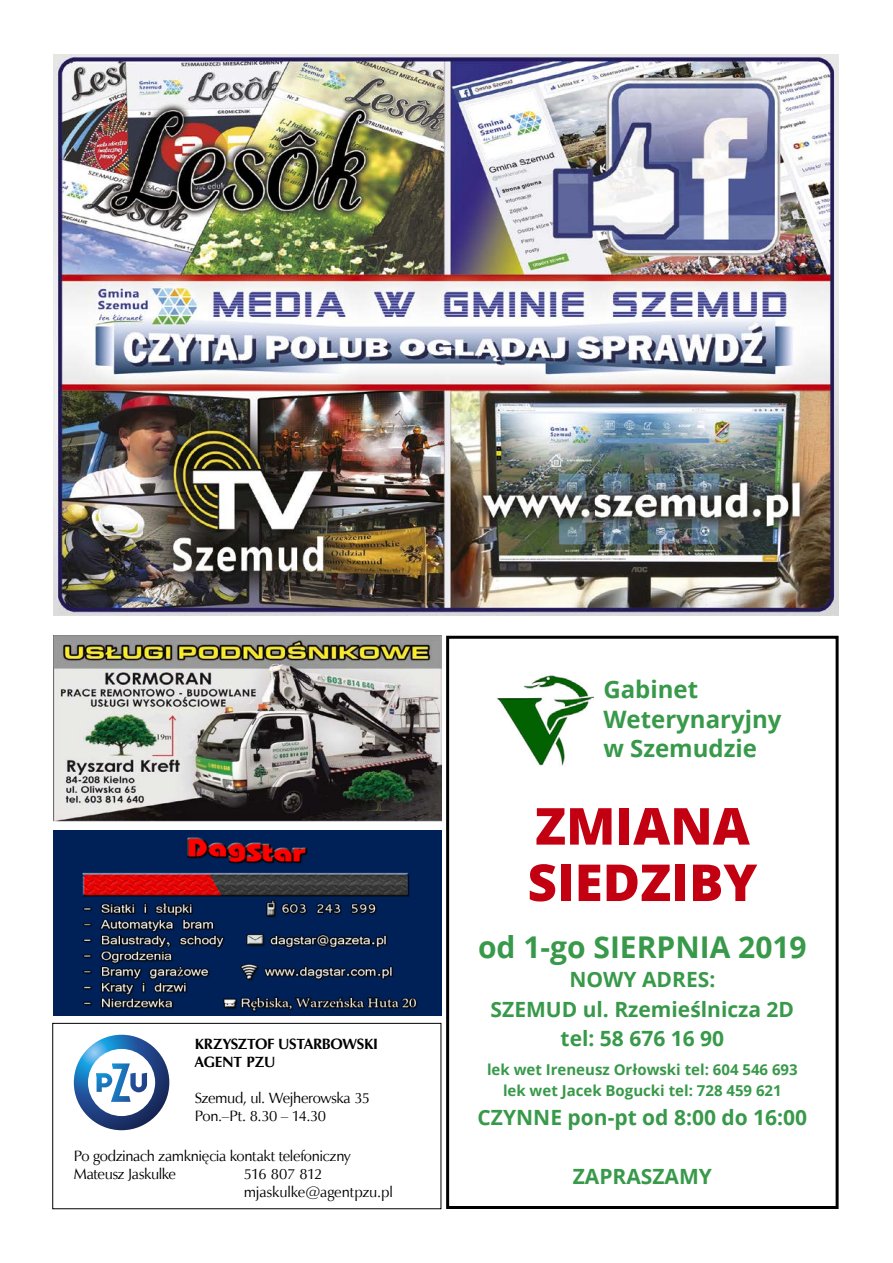
<style>
.page{position:relative;width:893px;height:1263px;background:#fff}
.page>*{position:absolute;margin:0;border:0;box-sizing:border-box;transform-origin:0 0}
.t1{font:800 51px/56.4px "Open Sans";color:#c20012}
.t2{font:700 30px "Open Sans";color:#38994a}
.t3{font:700 24px/29.4px "Open Sans";color:#38994a}
.t4{font:700 21px/29.4px "Open Sans";color:#38994a;text-align:center}
.t5{font:15px/18px "Zapf Humnst EU";letter-spacing:-.025em;color:#000}
.t6{font:700 15px/20.4px "Open Sans";color:#38994a;text-align:center}
.t7{font:700 15px/18px "Zapf Humnst EU";letter-spacing:-.015em;color:#000}
</style>
<div class="page">
<div style="left:446px;top:636px;width:393px;height:573px;border:3px solid #000"></div>
<img style="left:497px;top:675px;width:96px;height:91px">
<div style="left:53px;top:1023px;width:388px;height:186px;border:1px solid #000"></div>
<svg style="left:74px;top:1035px;width:95px;height:95px"></svg>
<img style="left:53px;top:830px;width:389px;height:185px">
<img style="left:53px;top:636px;width:389px;height:185px">
<img style="left:53px;top:54px;width:786px;height:561px">
<p class="t7" style="left:195px;top:1035px;width:184px">KRZYSZTOF USTARBOWSKI<br>AGENT PZU</p>
<p class="t5" style="left:195px;top:1088px;width:177px">Szemud, ul. Wejherowska 35<br>Pon.–Pt. 8.30 – 14.30</p>
<p class="t5" style="left:74px;top:1147px;width:279px">Po godzinach zamknięcia kontakt telefoniczny<br>Mateusz Jaskulke</p>
<p class="t5" style="left:244px;top:1165px;width:151px">516 807 812 mjaskulke@agentpzu.pl</p>
<h3 class="t3" style="left:603px;top:674px;width:180px">Gabinet<br>Weterynaryjny w Szemudzie</h3>
<h1 class="t1" style="left:527px;top:795px;width:231px">ZMIANA<br>SIEDZIBY</h1>
<h2 class="t2" style="left:478px;top:926px;width:330px">od 1-go SIERPNIA 2019</h2>
<h3 class="t4" style="left:491px;top:964px;width:305px">NOWY ADRES:<br>SZEMUD ul. Rzemieślnicza 2D tel: 58 676 16 90</h3>
<p class="t6" style="left:487px;top:1059px;width:312px">lek wet Ireneusz Orłowski tel: 604 546 693 lek wet Jacek Bogucki tel: 728 459 621</p>
<h3 class="t4" style="left:478px;top:1102px;width:331px">CZYNNE pon-pt od 8:00 do 16:00</h3>
<h3 class="t4" style="left:573px;top:1161px;width:141px">ZAPRASZAMY</h3>
</div>
